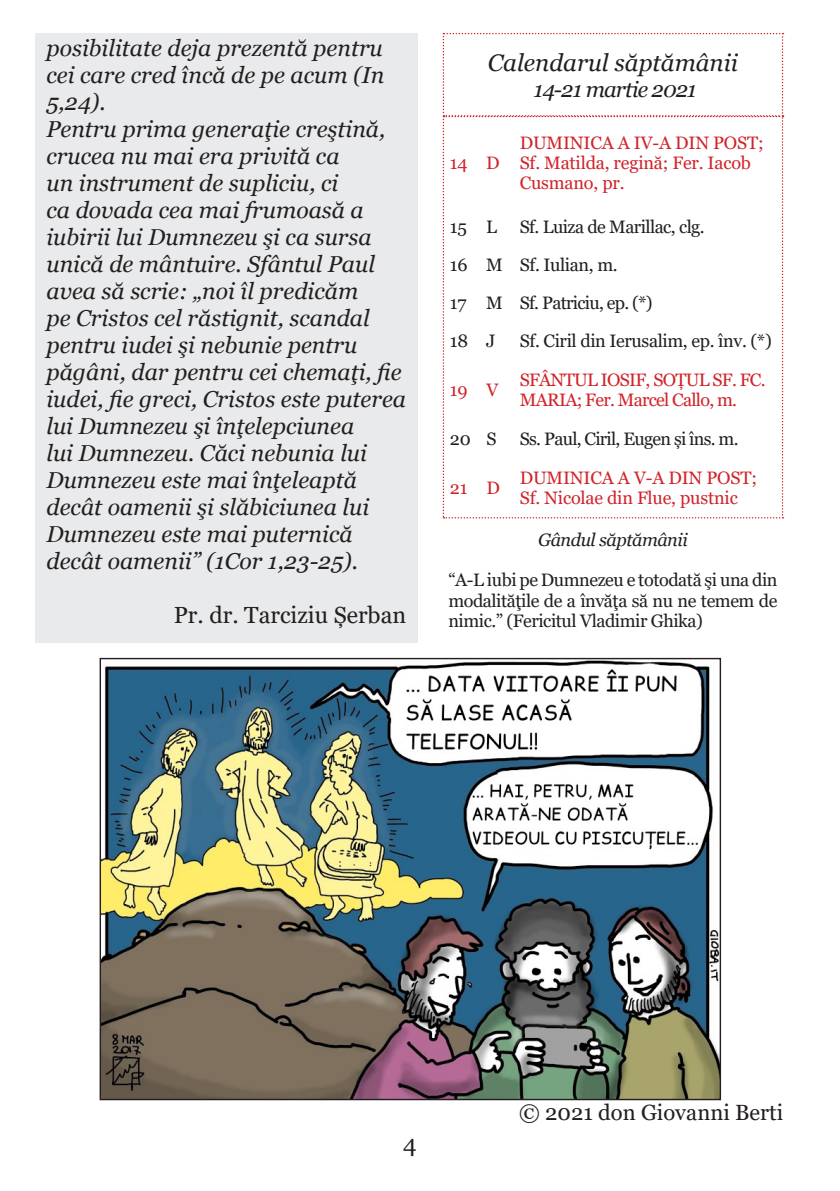
<style>
.page{position:relative;width:840px;height:1191px;background:#fff}
.page>*{position:absolute;margin:0;border:0;box-sizing:border-box;transform-origin:0 0}
.t1{font:italic 24px "Georgia";color:#231f20}
.t2{font:24px "Georgia";color:#231f20}
.t3{font:23.2px "Georgia";color:#231f20}
.t4{font:italic 23px/27px "Georgia";color:#231f20}
.t5{font:22px "Georgia";color:#231f20}
.t6{font:italic 22px "Georgia";letter-spacing:-.04em;color:#231f20}
.t7{font:18px/37.8px "Georgia";letter-spacing:-.025em;color:#231f20;text-align:justify}
.t8{font:18px/20px "Georgia";letter-spacing:-.01em;color:#d1232a}
.t9{font:18px/20px "Georgia";letter-spacing:-.04em;color:#d1232a}
.t10{font:italic 18px "Georgia";letter-spacing:-.025em;color:#231f20}
</style>
<div class="page">
<img style="left:101px;top:660px;width:617px;height:438px">
<svg style="left:442px;top:33px;width:341px;height:485px"></svg>
<div style="left:35px;top:33px;width:382px;height:610px;background:#e9eaeb"></div>
<p class="t4" style="left:46px;top:35px;width:361px">posibilitate deja prezentă pentru cei care cred încă de pe acum (In<br>5,24).<br>Pentru prima generaţie creştină, crucea nu mai era privită ca<br>un instrument de supliciu, ci<br>ca dovada cea mai frumoasă a iubirii lui Dumnezeu şi ca sursa unică de mântuire. Sfântul Paul avea să scrie: „noi îl predicăm<br>pe Cristos cel răstignit, scandal pentru iudei şi nebunie pentru păgâni, dar pentru cei chemaţi, fie iudei, fie greci, Cristos este puterea lui Dumnezeu şi înţelepciunea<br>lui Dumnezeu. Căci nebunia lui<br>Dumnezeu este mai înţeleaptă decât oamenii şi slăbiciunea lui<br>Dumnezeu este mai puternică decât oamenii” (1Cor 1,23-25).</p>
<p class="t3" style="left:174px;top:601px;width:234px">Pr. dr. Tarciziu Șerban</p>
<p class="t1" style="left:487px;top:47px;width:251px">Calendarul săptămânii</p>
<p class="t6" style="left:533px;top:75px;width:164px">14-21 martie 2021</p>
<p class="t8" style="left:449px;top:153px;width:51px">14 D</p>
<p class="t8" style="left:519px;top:133px;width:245px">DUMINICA A IV-A DIN POST;<br>Sf. Matilda, regină; Fer. Iacob<br>Cusmano, pr.</p>
<p class="t7" style="left:449px;top:209px;width:256px;text-align:left;text-indent:70px">Sf. Luiza de Marillac, clg.<br>16 M Sf. Iulian, m.<br>17 M Sf. Patriciu, ep. (*)<br>18 J</p>
<p class="t7" style="left:449px;top:209px;width:49px">15 L</p>
<p class="t7" style="left:519px;top:322px;width:253px">Sf. Ciril din Ierusalim, ep. înv. (*)</p>
<p class="t8" style="left:449px;top:380px;width:50px">19 V</p>
<p class="t9" style="left:519px;top:370px;width:247px">SFÂNTUL IOSIF, SOȚUL SF. FC.<br>MARIA; Fer. Marcel Callo, m.</p>
<p class="t7" style="left:449px;top:420px;width:48px">20 S</p>
<p class="t7" style="left:519px;top:420px;width:220px">Ss. Paul, Ciril, Eugen și îns. m.</p>
<p class="t8" style="left:449px;top:478px;width:51px">21 D</p>
<p class="t8" style="left:519px;top:468px;width:238px">DUMINICA A V-A DIN POST;<br>Sf. Nicolae din Flue, pustnic</p>
<p class="t10" style="left:538px;top:529px;width:151px">Gândul săptămânii</p>
<p class="t7" style="left:448px;top:570px;width:330px;line-height:20px">“A-L iubi pe Dumnezeu e totodată şi una din modalităţile de a învăţa să nu ne temem de nimic.” (Fericitul Vladimir Ghika)</p>
<p class="t2" style="left:403px;top:1129px;width:15px">4</p>
<p class="t5" style="left:519px;top:1099px;width:265px">© 2021 don Giovanni Berti</p>
</div>
